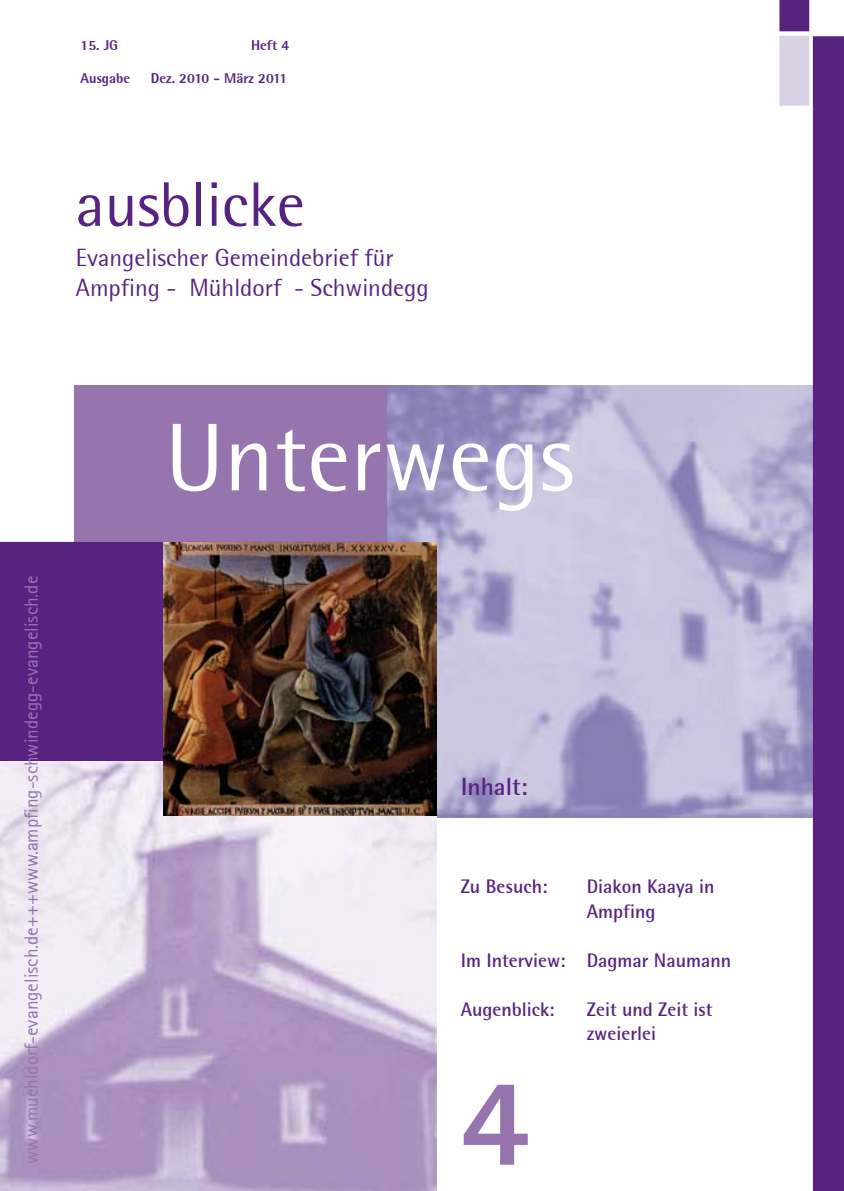
<style>
.page{position:relative;width:844px;height:1191px;background:#fff}
.page>*{position:absolute;margin:0;border:0;box-sizing:border-box;transform-origin:0 0}
.t1{font:800 126px "Rotis Semi Sans";color:#9674ad}
.t2{font:96.25px "Rotis Semi Sans";color:#fff}
.t3{font:63px "Rotis Semi Sans";color:#572381}
.t4{font:24.5px/29.4px "Rotis Semi Sans";color:#572381}
.t5{font:700 24.5px "Rotis Semi Sans";color:#572381}
.t6{font:700 19.25px/24.5px "Rotis Semi Sans";color:#572381}
.t7{font:19.25px "Rotis Sans Serif 55";color:#9674ad}
.t8{font:800 14px "Rotis Semi Sans";color:#572381}
</style>
<div class="page">
<div style="left:74px;top:384px;width:747px;height:431px;background:#9674ad"></div>
<img style="left:387px;top:385px;width:392px;height:432px">
<div style="left:0;top:542px;width:387px;height:219px;background:#572381"></div>
<svg style="left:779px;top:0;width:64px;height:1191px"></svg>
<img style="left:0;top:761px;width:437px;height:430px">
<img style="left:164px;top:543px;width:273px;height:273px">
<p class="t8" style="left:80px;top:36px;width:39px">15. JG</p>
<p class="t8" style="left:251px;top:36px;width:40px">Heft 4</p>
<p class="t8" style="left:80px;top:69px;width:51px">Ausgabe</p>
<p class="t8" style="left:151px;top:69px;width:138px">Dez. 2010 - März 2011</p>
<h3 class="t3" style="left:76px;top:167px;width:231px">ausblicke</h3>
<p class="t4" style="left:76px;top:243px;width:354px">Evangelischer Gemeindebrief für<br>Ampfing - Mühldorf - Schwindegg</p>
<p class="t7" style="left:20px;top:1163px;width:589px;rotate:-90deg">www.muehldorf-evangelisch.de+++www.ampfing-schwindegg-evangelisch.de</p>
<h2 class="t2" style="left:165px;top:401px;width:410px">Unterwegs</h2>
<p class="t5" style="left:460px;top:772px;width:68px">Inhalt:</p>
<p class="t6" style="left:460px;top:874px;width:88px">Zu Besuch:</p>
<p class="t6" style="left:586px;top:874px;width:129px">Diakon Kaaya in<br>Ampfing</p>
<p class="t6" style="left:460px;top:947px;width:272px">Im Interview: Dagmar Naumann</p>
<p class="t6" style="left:460px;top:996px;width:95px">Augenblick:</p>
<p class="t6" style="left:586px;top:996px;width:127px">Zeit und Zeit ist zweierlei</p>
<h1 class="t1" style="left:460px;top:1042px;width:72px">4</h1>
</div>
